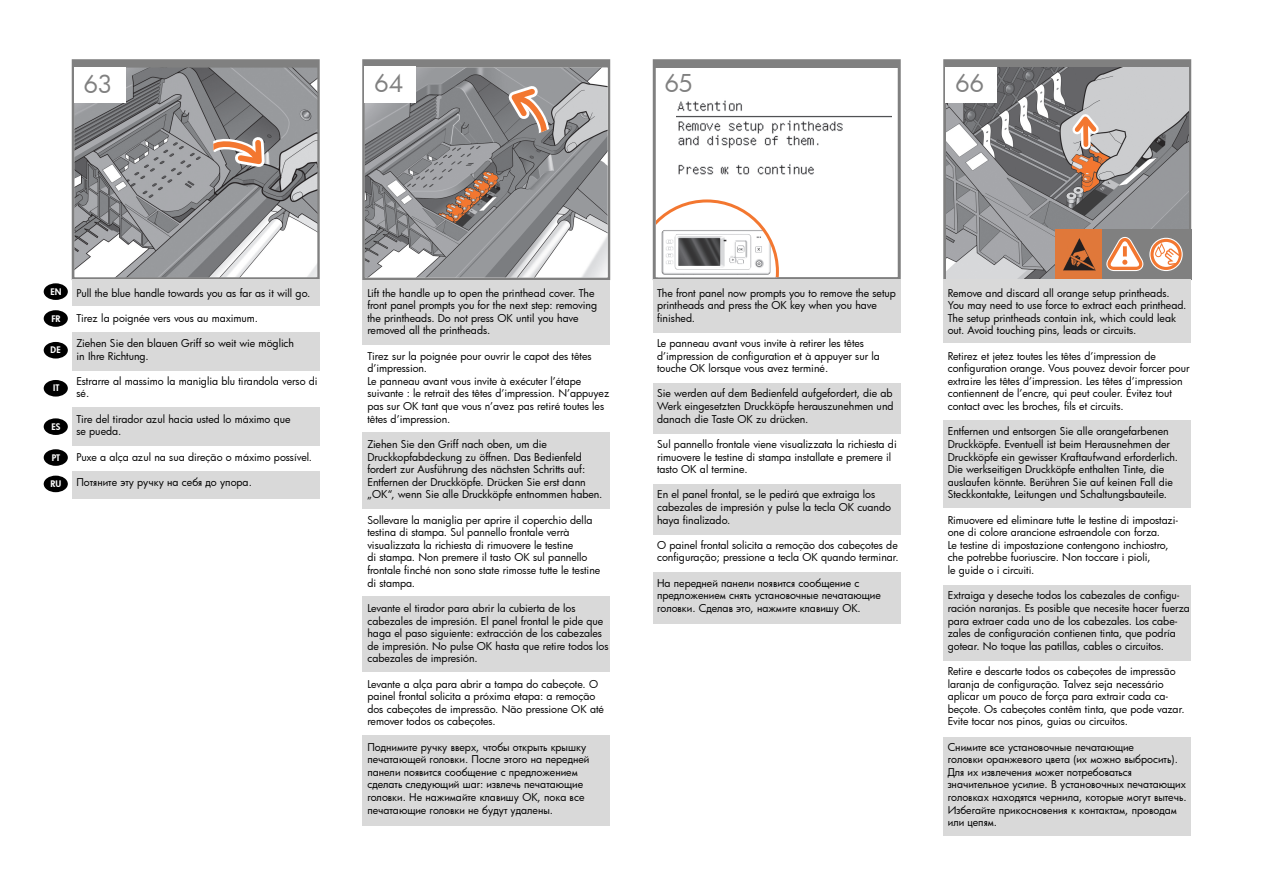
<style>
.page{position:relative;width:1263px;height:893px;background:#fff}
.page>*{position:absolute;margin:0;border:0;box-sizing:border-box;transform-origin:0 0}
.t1{font:24px "Futura Bk";letter-spacing:-.025em;color:#808080}
.t2{font:10.5px/12.6px "Futura Bk";color:#000}
.t3{font:8.85px "Futura Hv";letter-spacing:-.005em;color:#fff}
</style>
<div class="page">
<div style="left:73px;top:61px;width:245px;height:217px;background:#808080"></div>
<div style="left:72px;top:59px;width:248px;height:221px;border:3px solid #808080"></div>
<svg style="left:366px;top:63px;width:240px;height:5px"></svg>
<div style="left:362px;top:59px;width:248px;height:221px;border:3px solid #808080"></div>
<div style="left:654px;top:61px;width:245px;height:217px;background:#808080"></div>
<div style="left:654px;top:68px;width:245px;height:210px;background:#fff"></div>
<div style="left:653px;top:59px;width:247px;height:221px;border:3px solid #808080"></div>
<div style="left:943px;top:59px;width:248px;height:221px;border:3px solid #808080"></div>
<img style="left:365px;top:68px;width:242px;height:209px">
<img style="left:75px;top:68px;width:242px;height:209px">
<div style="left:365px;top:68px;width:51px;height:35px;background:#fff"></div>
<div style="left:74px;top:68px;width:52px;height:35px;background:#fff"></div>
<div style="left:365px;top:66px;width:51px;height:35px;background:#fff"></div>
<img style="left:946px;top:67px;width:242px;height:211px">
<img style="left:676px;top:100px;width:215px;height:75px">
<svg style="left:1063px;top:103px;width:44px;height:51px;background:#c0b7b3"></svg>
<div style="left:1083px;top:120px;width:5px;height:24px;background:#f37730"></div>
<svg style="left:656px;top:198px;width:124px;height:79px"></svg>
<div style="left:1101px;top:229px;width:90px;height:51px;background:#808080"></div>
<svg style="left:1106px;top:237px;width:38px;height:34px"></svg>
<div style="left:1149px;top:238px;width:33px;height:33px;border:5px solid #fff;border-radius:50%"></div>
<svg style="left:1152px;top:240px;width:28px;height:28px"></svg>
<div style="left:1150px;top:239px;width:31px;height:31px;border:3px solid #f37730;border-radius:50%"></div>
<svg style="left:1154px;top:243px;width:25px;height:22px"></svg>
<img style="left:1055px;top:229px;width:46px;height:50px">
<div style="left:945px;top:68px;width:51px;height:35px;background:#fff"></div>
<svg style="left:506px;top:81px;width:47px;height:58px;background:#ab978d"></svg>
<svg style="left:213px;top:130px;width:58px;height:43px"></svg>
<div style="left:362px;top:279px;width:248px;height:65px;background:#d9d9d9"></div>
<div style="left:362px;top:432px;width:248px;height:77px;background:#d9d9d9"></div>
<div style="left:362px;top:596px;width:248px;height:75px;background:#d9d9d9"></div>
<div style="left:362px;top:734px;width:248px;height:91px;background:#d9d9d9"></div>
<div style="left:72px;top:332px;width:248px;height:38px;background:#d9d9d9"></div>
<div style="left:72px;top:407px;width:248px;height:38px;background:#d9d9d9"></div>
<div style="left:72px;top:470px;width:248px;height:28px;background:#d9d9d9"></div>
<div style="left:72px;top:279px;width:248px;height:26px;background:#d9d9d9"></div>
<div style="left:44px;top:283px;width:24px;height:17px;background:#000;border-radius:50%"></div>
<div style="left:44px;top:310px;width:24px;height:16px;background:#000;border-radius:50%"></div>
<div style="left:44px;top:380px;width:24px;height:16px;background:#000;border-radius:50%"></div>
<div style="left:44px;top:418px;width:24px;height:17px;background:#000;border-radius:50%"></div>
<div style="left:44px;top:449px;width:24px;height:16px;background:#000;border-radius:50%"></div>
<div style="left:44px;top:475px;width:24px;height:17px;background:#000;border-radius:50%"></div>
<div style="left:44px;top:342px;width:24px;height:16px;background:#000;border-radius:50%"></div>
<div style="left:943px;top:279px;width:248px;height:64px;background:#d9d9d9"></div>
<div style="left:652px;top:279px;width:248px;height:53px;background:#d9d9d9"></div>
<div style="left:943px;top:420px;width:248px;height:88px;background:#d9d9d9"></div>
<div style="left:652px;top:383px;width:248px;height:50px;background:#d9d9d9"></div>
<div style="left:943px;top:585px;width:248px;height:75px;background:#d9d9d9"></div>
<div style="left:652px;top:484px;width:248px;height:50px;background:#d9d9d9"></div>
<div style="left:943px;top:737px;width:248px;height:98px;background:#d9d9d9"></div>
<div style="left:652px;top:572px;width:248px;height:51px;background:#d9d9d9"></div>
<h1 class="t1" style="left:83px;top:67px;width:30px">63</h1>
<h1 class="t1" style="left:374px;top:67px;width:31px">64</h1>
<h1 class="t1" style="left:664px;top:67px;width:30px">65</h1>
<h1 class="t1" style="left:955px;top:67px;width:31px">66</h1>
<p class="t3" style="left:50px;top:285px;width:13px">EN</p>
<p class="t3" style="left:51px;top:312px;width:11px">FR</p>
<p class="t3" style="left:51px;top:344px;width:12px">DE</p>
<p class="t3" style="left:53px;top:382px;width:8px">IT</p>
<p class="t3" style="left:52px;top:420px;width:10px">ES</p>
<p class="t3" style="left:52px;top:451px;width:10px">PT</p>
<p class="t3" style="left:51px;top:477px;width:12px">RU</p>
<p class="t2" style="left:76px;top:286px;width:235px">Pull the blue handle towards you as far as it will go.</p>
<p class="t2" style="left:76px;top:311px;width:183px">Tirez la poignée vers vous au maximum.</p>
<p class="t2" style="left:76px;top:336px;width:219px">Ziehen Sie den blauen Griff so weit wie möglich in Ihre Richtung.</p>
<p class="t2" style="left:76px;top:374px;width:243px">Estrarre al massimo la maniglia blu tirandola verso di sé.</p>
<p class="t2" style="left:76px;top:412px;width:216px">Tire del tirador azul hacia usted lo máximo que se pueda.</p>
<p class="t2" style="left:76px;top:450px;width:237px">Puxe a alça azul na sua direção o máximo possível.</p>
<p class="t2" style="left:76px;top:475px;width:177px">Потяните эту ручку на себя до упора.</p>
<p class="t2" style="left:367px;top:286px;width:231px">Lift the handle up to open the printhead cover. The front panel prompts you for the next step: removing the printheads. Do not press OK until you have removed all the printheads.</p>
<p class="t2" style="left:367px;top:349px;width:244px">Tirez sur la poignée pour ouvrir le capot des têtes d’impression.<br>Le panneau avant vous invite à exécuter l’étape suivante : le retrait des têtes d’impression. N’appuyez pas sur OK tant que vous n’avez pas retiré toutes les têtes d’impression.</p>
<p class="t2" style="left:367px;top:437px;width:236px">Ziehen Sie den Griff nach oben, um die Druckkopfabdeckung zu öffnen. Das Bedienfeld fordert zur Ausführung des nächsten Schritts auf:<br>Entfernen der Druckköpfe. Drücken Sie erst dann „OK“, wenn Sie alle Druckköpfe entnommen haben.</p>
<p class="t2" style="left:367px;top:513px;width:234px">Sollevare la maniglia per aprire il coperchio della testina di stampa. Sul pannello frontale verrà visualizzata la richiesta di rimuovere le testine<br>di stampa. Non premere il tasto OK sul pannello frontale finché non sono state rimosse tutte le testine di stampa.</p>
<p class="t2" style="left:367px;top:601px;width:243px">Levante el tirador para abrir la cubierta de los cabezales de impresión. El panel frontal le pide que haga el paso siguiente: extracción de los cabezales de impresión. No pulse OK hasta que retire todos los cabezales de impresión.</p>
<p class="t2" style="left:367px;top:676px;width:238px">Levante a alça para abrir a tampa do cabeçote. O painel frontal solicita a próxima etapa: a remoção dos cabeçotes de impressão. Não pressione OK até remover todos os cabeçotes.</p>
<p class="t2" style="left:367px;top:739px;width:224px">Поднимите ручку вверх, чтобы открыть крышку печатающей головки. После этого на передней панели появится сообщение с предложением сделать следующий шаг: извлечь печатающие головки. Не нажимайте клавишу OK, пока все печатающие головки не будут удалены.</p>
<p class="t2" style="left:657px;top:286px;width:240px">The front panel now prompts you to remove the setup printheads and press the OK key when you have finished.</p>
<p class="t2" style="left:657px;top:336px;width:224px">Le panneau avant vous invite à retirer les têtes d’impression de configuration et à appuyer sur la touche OK lorsque vous avez terminé.</p>
<p class="t2" style="left:657px;top:387px;width:238px;text-align:justify">Sie werden auf dem Bedienfeld aufgefordert, die ab Werk eingesetzten Druckköpfe herauszunehmen und danach die Taste OK zu drücken.</p>
<p class="t2" style="left:657px;top:437px;width:241px">Sul pannello frontale viene visualizzata la richiesta di rimuovere le testine di stampa installate e premere il tasto OK al termine.</p>
<p class="t2" style="left:657px;top:487px;width:235px">En el panel frontal, se le pedirá que extraiga los cabezales de impresión y pulse la tecla OK cuando haya finalizado.</p>
<p class="t2" style="left:657px;top:538px;width:243px">O painel frontal solicita a remoção dos cabeçotes de configuração; pressione a tecla OK quando terminar.</p>
<p class="t2" style="left:657px;top:576px;width:225px">На передней панели появится сообщение с предложением снять установочные печатающие головки. Сделав это, нажмите клавишу OK.</p>
<p class="t2" style="left:947px;top:286px;width:240px">Remove and discard all orange setup printheads.<br>You may need to use force to extract each printhead.<br>The setup printheads contain ink, which could leak out. Avoid touching pins, leads or circuits.</p>
<p class="t2" style="left:947px;top:349px;width:243px">Retirez et jetez toutes les têtes d’impression de configuration orange. Vous pouvez devoir forcer pour extraire les têtes d’impression. Les têtes d’impression contiennent de l’encre, qui peut couler. Évitez tout contact avec les broches, fils et circuits.</p>
<p class="t2" style="left:947px;top:424px;width:232px">Entfernen und entsorgen Sie alle orangefarbenen Druckköpfe. Eventuell ist beim Herausnehmen der Druckköpfe ein gewisser Kraftaufwand erforderlich.<br>Die werkseitigen Druckköpfe enthalten Tinte, die auslaufen könnte. Berühren Sie auf keinen Fall die Steckkontakte, Leitungen und Schaltungsbauteile.</p>
<p class="t2" style="left:947px;top:513px;width:232px">Rimuovere ed eliminare tutte le testine di impostazi&shy;one di colore arancione estraendole con forza.<br>Le testine di impostazione contengono inchiostro, che potrebbe fuoriuscire. Non toccare i pioli,<br>le guide o i circuiti.</p>
<p class="t2" style="left:947px;top:588px;width:243px">Extraiga y deseche todos los cabezales de configu&shy;ración naranjas. Es posible que necesite hacer fuerza para extraer cada uno de los cabezales. Los cabe&shy;zales de configuración contienen tinta, que podría gotear. No toque las patillas, cables o circuitos.</p>
<p class="t2" style="left:947px;top:664px;width:238px">Retire e descarte todos os cabeçotes de impressão laranja de configuração. Talvez seja necessário aplicar um pouco de força para extrair cada ca&shy;beçote. Os cabeçotes contêm tinta, que pode vazar.<br>Evite tocar nos pinos, guias ou circuitos.</p>
<p class="t2" style="left:947px;top:739px;width:240px">Снимите все установочные печатающие<br>головки оранжевого цвета (их можно выбросить).<br>Для их извлечения может потребоваться значительное усилие. В установочных печатающих головках находятся чернила, которые могут вытечь.<br>Избегайте прикосновения к контактам, проводам или цепям.</p>
</div>
